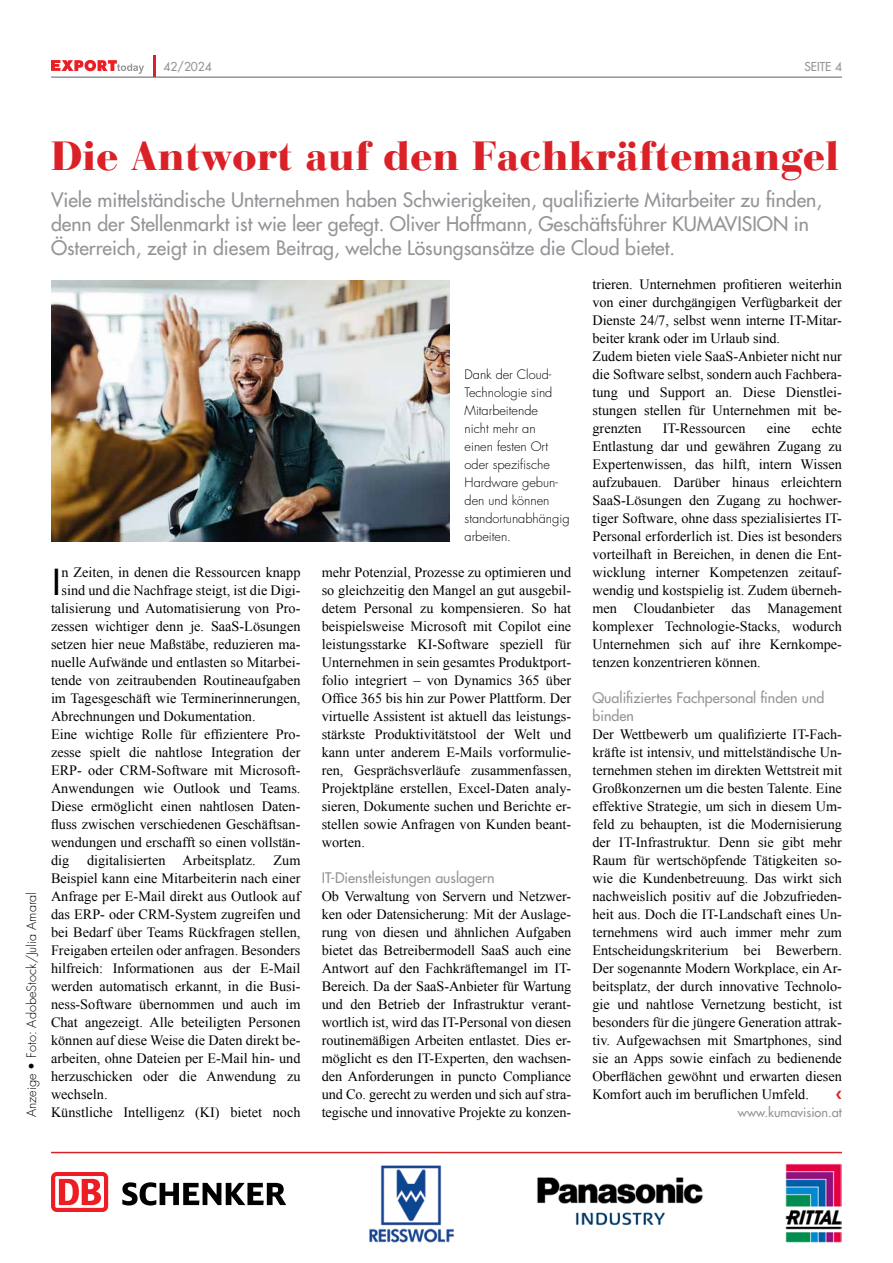
<style>
.page{position:relative;width:893px;height:1263px;background:#fff}
.page>*{position:absolute;margin:0;border:0;box-sizing:border-box;transform-origin:0 0}
.t1{font:900 40.5px "Bauer Bodoni Std";color:#da2128}
.t2{font:500 34.95px "Futura Std";color:#000}
.t3{font:500 19.5px/24px "Futura Std";color:#939598}
.t4{font:14.25px/18px "Times New Roman";color:#000;text-align:justify}
.t5{font:500 14.25px/18px "Futura Std";color:#939598}
.t6{font:300 12.75px/18px "Futura Std";color:#000}
.t7{font:500 12.75px "Futura Std";color:#939598}
.t8{font:500 12px "Futura Std";color:#939598}
</style>
<div class="page">
<hr style="left:51px;top:76px;width:791px;height:2px;background:#939598">
<hr style="left:153px;top:55px;width:2px;height:21px;background:#da2128">
<svg style="left:51px;top:60px;width:93px;height:14px"></svg>
<div style="left:51px;top:1172px;width:57px;height:40px;background:#ed1d24;border-radius:6px"></div>
<svg style="left:55px;top:1176px;width:49px;height:32px"></svg>
<svg style="left:59px;top:1179px;width:42px;height:26px"></svg>
<svg style="left:122px;top:1182px;width:164px;height:23px"></svg>
<img style="left:786px;top:1164px;width:56px;height:78px">
<img style="left:369px;top:1165px;width:85px;height:78px">
<hr style="left:51px;top:1152px;width:791px;height:1px;background:#da2128">
<img style="left:537px;top:1177px;width:166px;height:49px">
<img style="left:51px;top:281px;width:399px;height:260px">
<p class="t8" style="left:164px;top:59px;width:50px">42/2024</p>
<p class="t8" style="left:804px;top:59px;width:39px">SEITE 4</p>
<p class="t6" style="left:23px;top:1117px;width:227px;rotate:-90deg">Anzeige • Foto: AdobeStock/Julia Amaral</p>
<h1 class="t1" style="left:51px;top:131px;width:789px">Die Antwort auf den Fachkräftemangel</h1>
<p class="t3" style="left:51px;top:188px;width:773px">Viele mittelständische Unternehmen haben Schwierigkeiten, qualifizierte Mitarbeiter zu finden, denn der Stellenmarkt ist wie leer gefegt. Oliver Hoffmann, Geschäftsführer KUMAVISION in<br>Österreich, zeigt in diesem Beitrag, welche Lösungsansätze die Cloud bietet.</p>
<h2 class="t2" style="left:52px;top:560px;width:10px">I</h2>
<p class="t4" style="left:62px;top:563px;width:240px">n Zeiten, in denen die Ressourcen knapp</p>
<p class="t4" style="left:62px;top:581px;width:240px">sind und die Nachfrage steigt, ist die Digi-</p>
<p class="t4" style="left:51px;top:599px;width:251px">talisierung und Automatisierung von Pro-</p>
<p class="t4" style="left:51px;top:617px;width:251px">zessen wichtiger denn je. SaaS-Lösungen</p>
<p class="t4" style="left:51px;top:635px;width:251px">setzen hier neue Maßstäbe, reduzieren ma-</p>
<p class="t4" style="left:51px;top:653px;width:251px">nuelle Aufwände und entlasten so Mitarbei-</p>
<p class="t4" style="left:51px;top:671px;width:251px">tende von zeitraubenden Routineaufgaben</p>
<p class="t4" style="left:51px;top:689px;width:251px">im Tagesgeschäft wie Terminerinnerungen,</p>
<p class="t4" style="left:51px;top:707px;width:206px">Abrechnungen und Dokumentation.</p>
<p class="t4" style="left:51px;top:725px;width:251px">Eine wichtige Rolle für effizientere Pro-</p>
<p class="t4" style="left:51px;top:743px;width:251px">zesse spielt die nahtlose Integration der</p>
<p class="t4" style="left:51px;top:761px;width:251px">ERP- oder CRM-Software mit Microsoft-</p>
<p class="t4" style="left:51px;top:779px;width:251px">Anwendungen wie Outlook und Teams.</p>
<p class="t4" style="left:51px;top:797px;width:251px">Diese ermöglicht einen nahtlosen Daten-</p>
<p class="t4" style="left:51px;top:815px;width:251px">fluss zwischen verschiedenen Geschäftsan-</p>
<p class="t4" style="left:51px;top:833px;width:251px">wendungen und erschafft so einen vollstän-</p>
<p class="t4" style="left:51px;top:851px;width:20px">dig</p>
<p class="t4" style="left:87px;top:851px;width:170px">digitalisierten Arbeitsplatz.</p>
<p class="t4" style="left:51px;top:851px;width:251px;text-align:left;text-indent:223px">Zum Beispiel kann eine Mitarbeiterin nach einer Anfrage per E-Mail direkt aus Outlook auf das ERP- oder CRM-System zugreifen und bei Bedarf über Teams Rückfragen stellen, Freigaben erteilen oder anfragen. Besonders hilfreich: Informationen aus der E-Mail werden automatisch erkannt, in die Busi&shy;ness-Software übernommen und auch im Chat angezeigt. Alle beteiligten Personen können auf diese Weise die Daten direkt be&shy;arbeiten, ohne Dateien per E-Mail hin- und herzuschicken oder die Anwendung zu wechseln.<br>Künstliche Intelligenz (KI) bietet noch</p>
<p class="t6" style="left:465px;top:366px;width:107px">Dank der Cloud-<br>Technologie sind<br>Mitarbeitende<br>nicht mehr an<br>einen festen Ort oder spezifische<br>Hardware gebun&shy;den und können standortunabhängig arbeiten.</p>
<p class="t4" style="left:322px;top:563px;width:251px">mehr Potenzial, Prozesse zu optimieren und so gleichzeitig den Mangel an gut ausgebil&shy;detem Personal zu kompensieren. So hat beispielsweise Microsoft mit Copilot eine leistungsstarke KI-Software speziell für Unternehmen in sein gesamtes Produktport&shy;folio integriert – von Dynamics 365 über Office 365 bis hin zur Power Plattform. Der virtuelle Assistent ist aktuell das leistungs&shy;stärkste Produktivitätstool der Welt und kann unter anderem E-Mails vorformulie&shy;ren, Gesprächsverläufe zusammenfassen, Projektpläne erstellen, Excel-Daten analy&shy;sieren, Dokumente suchen und Berichte er&shy;stellen sowie Anfragen von Kunden beant&shy;worten.</p>
<p class="t5" style="left:322px;top:869px;width:174px">IT-Dienstleistungen auslagern</p>
<p class="t4" style="left:322px;top:887px;width:251px">Ob Verwaltung von Servern und Netzwer&shy;ken oder Datensicherung: Mit der Auslage&shy;rung von diesen und ähnlichen Aufgaben bietet das Betreibermodell SaaS auch eine Antwort auf den Fachkräftemangel im IT-Bereich. Da der SaaS-Anbieter für Wartung und den Betrieb der Infrastruktur verant&shy;wortlich ist, wird das IT-Personal von diesen routinemäßigen Arbeiten entlastet. Dies er&shy;möglicht es den IT-Experten, den wachsen&shy;den Anforderungen in puncto Compliance und Co. gerecht zu werden und sich auf stra&shy;tegische und innovative Projekte zu konzen-</p>
<p class="t4" style="left:592px;top:275px;width:251px;text-align:left">trieren. Unternehmen profitieren weiterhin von einer durchgängigen Verfügbarkeit der Dienste 24/7, selbst wenn interne IT-Mitar&shy;beiter krank oder im Urlaub sind.<br>Zudem bieten viele SaaS-Anbieter nicht nur die Software selbst, sondern auch Fachbera&shy;tung und Support an. Diese Dienstlei&shy;stungen stellen für Unternehmen mit be&shy;grenzten</p>
<p class="t4" style="left:592px;top:419px;width:251px;text-indent:219px">echte Entlastung dar und gewähren Zugang zu Expertenwissen, das hilft, intern Wissen aufzubauen. Darüber hinaus erleichtern SaaS-Lösungen den Zugang zu hochwer&shy;tiger Software, ohne dass spezialisiertes IT-Personal erforderlich ist. Dies ist besonders vorteilhaft in Bereichen, in denen die Ent&shy;wicklung interner Kompetenzen zeitauf&shy;wendig und kostspielig ist. Zudem überneh&shy;men Cloudanbieter das Management komplexer Technologie-Stacks, wodurch Unternehmen sich auf ihre Kernkompe&shy;tenzen konzentrieren können.</p>
<p class="t5" style="left:592px;top:689px;width:233px">Qualifiziertes Fachpersonal finden und binden</p>
<p class="t4" style="left:592px;top:725px;width:251px">Der Wettbewerb um qualifizierte IT-Fach&shy;kräfte ist intensiv, und mittelständische Un&shy;ternehmen stehen im direkten Wettstreit mit Großkonzernen um die besten Talente. Eine effektive Strategie, um sich in diesem Um&shy;feld zu behaupten, ist die Modernisierung der IT-Infrastruktur. Denn sie gibt mehr Raum für wertschöpfende Tätigkeiten so&shy;wie die Kundenbetreuung. Das wirkt sich nachweislich positiv auf die Jobzufrieden&shy;heit aus. Doch die IT-Landschaft eines Un&shy;ternehmens wird auch immer mehr zum Entscheidungskriterium bei Bewerbern.<br>Der sogenannte Modern Workplace, ein Ar&shy;beitsplatz, der durch innovative Technolo&shy;gie und nahtlose Vernetzung besticht, ist besonders für die jüngere Generation attrak&shy;tiv. Aufgewachsen mit Smartphones, sind sie an Apps sowie einfach zu bedienende Oberflächen gewöhnt und erwarten diesen Komfort auch im beruflichen Umfeld.</p>
<p class="t7" style="left:738px;top:1104px;width:106px">www.kumavision.at</p>
<p class="t4" style="left:663px;top:419px;width:84px">IT-Ressourcen</p>
<p class="t4" style="left:767px;top:419px;width:25px">eine</p>
</div>
